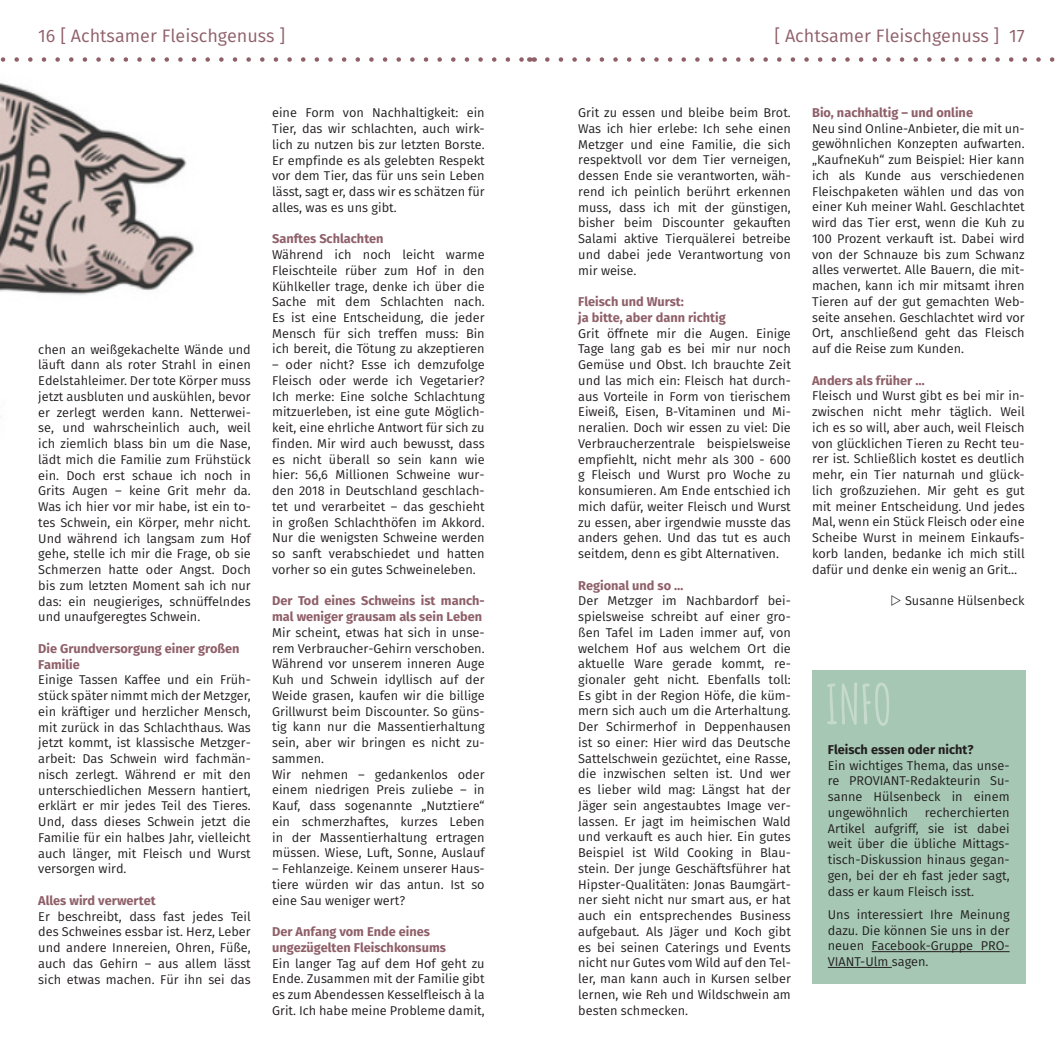
<style>
.page{position:relative;width:1063px;height:1063px;background:#fff}
.page>*{position:absolute;margin:0;border:0;box-sizing:border-box;transform-origin:0 0}
.t1{font:700 54px "Amatic";color:#c5dacd}
.t2{font:18px "Fira Sans";color:#8f6069}
.t3{font:12.75px/15.8px "Fira Sans";color:#231f20;text-align:justify}
.t4{font:700 12.75px/15.8px "Fira Sans";color:#8f6069}
.t5{font:700 12.75px "Fira Sans";color:#231f20}
</style>
<div class="page">
<img style="left:0;top:83px;width:194px;height:212px">
<svg style="left:0;top:57px;width:522px;height:5px"></svg>
<svg style="left:529px;top:57px;width:6px;height:5px"></svg>
<svg style="left:547px;top:57px;width:508px;height:5px"></svg>
<div style="left:812px;top:670px;width:213px;height:314px;background:#a5c7b3"></div>
<hr style="left:872px;top:951px;width:138px;height:1px;background:#231f20">
<hr style="left:828px;top:967px;width:64px;height:1px;background:#231f20">
<h2 class="t2" style="left:38px;top:23px;width:249px">16 [ Achtsamer Fleischgenuss ]</h2>
<h2 class="t2" style="left:774px;top:23px;width:252px">[ Achtsamer Fleischgenuss ] 17</h2>
<p class="t3" style="left:38px;top:341px;width:214px">chen an weißgekachelte Wände und läuft dann als roter Strahl in einen Edelstahleimer. Der tote Körper muss jetzt ausbluten und auskühlen, bevor er zerlegt werden kann. Netterwei&shy;se, und wahrscheinlich auch, weil ich ziemlich blass bin um die Nase, lädt mich die Familie zum Frühstück ein. Doch erst schaue ich noch in Grits Augen – keine Grit mehr da.<br>Was ich hier vor mir habe, ist ein to&shy;tes Schwein, ein Körper, mehr nicht.<br>Und während ich langsam zum Hof gehe, stelle ich mir die Frage, ob sie Schmerzen hatte oder Angst. Doch bis zum letzten Moment sah ich nur das: ein neugieriges, schnüffelndes und unaufgeregtes Schwein.</p>
<p class="t4" style="left:38px;top:640px;width:203px">Die Grundversorgung einer großen<br>Familie</p>
<p class="t3" style="left:38px;top:672px;width:214px">Einige Tassen Kaffee und ein Früh&shy;stück später nimmt mich der Metzger, ein kräftiger und herzlicher Mensch, mit zurück in das Schlachthaus. Was jetzt kommt, ist klassische Metzger&shy;arbeit: Das Schwein wird fachmän&shy;nisch zerlegt. Während er mit den unterschiedlichen Messern hantiert, erklärt er mir jedes Teil des Tieres.<br>Und, dass dieses Schwein jetzt die Familie für ein halbes Jahr, vielleicht auch länger, mit Fleisch und Wurst versorgen wird.</p>
<p class="t4" style="left:38px;top:892px;width:119px">Alles wird verwertet</p>
<p class="t3" style="left:38px;top:908px;width:214px">Er beschreibt, dass fast jedes Teil des Schweines essbar ist. Herz, Leber und andere Innereien, Ohren, Füße, auch das Gehirn – aus allem lässt sich etwas machen. Für ihn sei das</p>
<p class="t3" style="left:272px;top:105px;width:214px">eine Form von Nachhaltigkeit: ein Tier, das wir schlachten, auch wirk&shy;lich zu nutzen bis zur letzten Borste.<br>Er empfinde es als gelebten Respekt vor dem Tier, das für uns sein Leben lässt, sagt er, dass wir es schätzen für alles, was es uns gibt.</p>
<p class="t4" style="left:272px;top:230px;width:113px">Sanftes Schlachten</p>
<p class="t3" style="left:272px;top:246px;width:214px">Während ich noch leicht warme Fleischteile rüber zum Hof in den Kühlkeller trage, denke ich über die Sache mit dem Schlachten nach.<br>Es ist eine Entscheidung, die jeder Mensch für sich treffen muss: Bin ich bereit, die Tötung zu akzeptieren</p>
<p class="t3" style="left:272px;top:357px;width:214px">– oder nicht? Esse ich demzufolge Fleisch oder werde ich Vegetarier?<br>Ich merke: Eine solche Schlachtung mitzuerleben, ist eine gute Möglich&shy;keit, eine ehrliche Antwort für sich zu finden. Mir wird auch bewusst, dass es nicht überall so sein kann wie hier: 56,6 Millionen Schweine wur&shy;den 2018 in Deutschland geschlach&shy;tet und verarbeitet – das geschieht in großen Schlachthöfen im Akkord.<br>Nur die wenigsten Schweine werden so sanft verabschiedet und hatten vorher so ein gutes Schweineleben.</p>
<p class="t4" style="left:272px;top:592px;width:214px">Der Tod eines Schweins ist manch&shy;mal weniger grausam als sein Leben</p>
<p class="t3" style="left:272px;top:624px;width:214px;text-align:left">Mir scheint, etwas hat sich in unse&shy;rem Verbraucher-Gehirn verschoben.<br>Während vor unserem inneren Auge Kuh und Schwein idyllisch auf der Weide grasen, kaufen wir die billige Grillwurst beim Discounter. So güns&shy;tig kann nur die Massentierhaltung sein, aber wir bringen es nicht zu&shy;sammen.<br>Wir nehmen – gedankenlos oder einem niedrigen Preis zuliebe – in Kauf, dass sogenannte „Nutztiere“ ein schmerzhaftes, kurzes Leben in der Massentierhaltung ertragen müssen. Wiese, Luft, Sonne, Auslauf</p>
<p class="t3" style="left:272px;top:861px;width:214px">– Fehlanzeige. Keinem unserer Haus&shy;tiere würden wir das antun. Ist so eine Sau weniger wert?</p>
<p class="t4" style="left:272px;top:923px;width:175px">Der Anfang vom Ende eines ungezügelten Fleischkonsums</p>
<p class="t3" style="left:272px;top:955px;width:214px">Ein langer Tag auf dem Hof geht zu Ende. Zusammen mit der Familie gibt es zum Abendessen Kesselfleisch à la Grit. Ich habe meine Probleme damit,</p>
<p class="t3" style="left:578px;top:104px;width:214px">Grit zu essen und bleibe beim Brot.<br>Was ich hier erlebe: Ich sehe einen Metzger und eine Familie, die sich respektvoll vor dem Tier verneigen, dessen Ende sie verantworten, wäh&shy;rend ich peinlich berührt erkennen muss, dass ich mit der günstigen, bisher beim Discounter gekauften Salami aktive Tierquälerei betreibe und dabei jede Verantwortung von mir weise.</p>
<p class="t4" style="left:578px;top:293px;width:149px">Fleisch und Wurst:<br>ja bitte, aber dann richtig</p>
<p class="t3" style="left:578px;top:325px;width:214px">Grit öffnete mir die Augen. Einige Tage lang gab es bei mir nur noch Gemüse und Obst. Ich brauchte Zeit und las mich ein: Fleisch hat durch&shy;aus Vorteile in Form von tierischem Eiweiß, Eisen, B-Vitaminen und Mi&shy;neralien. Doch wir essen zu viel: Die Verbraucherzentrale beispielsweise empfiehlt, nicht mehr als 300 - 600 g Fleisch und Wurst pro Woche zu konsumieren. Am Ende entschied ich mich dafür, weiter Fleisch und Wurst zu essen, aber irgendwie musste das anders gehen. Und das tut es auch seitdem, denn es gibt Alternativen.</p>
<p class="t4" style="left:578px;top:576px;width:107px">Regional und so …</p>
<p class="t3" style="left:578px;top:593px;width:214px">Der Metzger im Nachbardorf bei&shy;spielsweise schreibt auf einer gro&shy;ßen Tafel im Laden immer auf, von welchem Hof aus welchem Ort die aktuelle Ware gerade kommt, re&shy;gionaler geht nicht. Ebenfalls toll:<br>Es gibt in der Region Höfe, die küm&shy;mern sich auch um die Arterhaltung.<br>Der Schirmerhof in Deppenhausen ist so einer: Hier wird das Deutsche Sattelschwein gezüchtet, eine Rasse, die inzwischen selten ist. Und wer es lieber wild mag: Längst hat der Jäger sein angestaubtes Image ver&shy;lassen. Er jagt im heimischen Wald und verkauft es auch hier. Ein gutes Beispiel ist Wild Cooking in Blau&shy;stein. Der junge Geschäftsführer hat Hipster-Qualitäten: Jonas Baumgärt&shy;ner sieht nicht nur smart aus, er hat auch ein entsprechendes Business aufgebaut. Als Jäger und Koch gibt es bei seinen Caterings und Events nicht nur Gutes vom Wild auf den Tel&shy;ler, man kann auch in Kursen selber lernen, wie Reh und Wildschwein am besten schmecken.</p>
<p class="t4" style="left:812px;top:104px;width:162px">Bio, nachhaltig – und online</p>
<p class="t3" style="left:812px;top:120px;width:214px">Neu sind Online-Anbieter, die mit un&shy;gewöhnlichen Konzepten aufwarten. „KaufneKuh“ zum Beispiel: Hier kann ich als Kunde aus verschiedenen Fleischpaketen wählen und das von einer Kuh meiner Wahl. Geschlachtet wird das Tier erst, wenn die Kuh zu 100 Prozent verkauft ist. Dabei wird von der Schnauze bis zum Schwanz alles verwertet. Alle Bauern, die mit&shy;machen, kann ich mir mitsamt ihren Tieren auf der gut gemachten Web&shy;seite ansehen. Geschlachtet wird vor Ort, anschließend geht das Fleisch auf die Reise zum Kunden.</p>
<p class="t4" style="left:812px;top:371px;width:114px">Anders als früher …</p>
<p class="t3" style="left:812px;top:388px;width:214px">Fleisch und Wurst gibt es bei mir in&shy;zwischen nicht mehr täglich. Weil ich es so will, aber auch, weil Fleisch von glücklichen Tieren zu Recht teu&shy;rer ist. Schließlich kostet es deutlich mehr, ein Tier naturnah und glück&shy;lich großzuziehen. Mir geht es gut mit meiner Entscheidung. Und jedes Mal, wenn ein Stück Fleisch oder eine Scheibe Wurst in meinem Einkaufs&shy;korb landen, bedanke ich mich still dafür und denke ein wenig an Grit…</p>
<p class="t3" style="left:905px;top:592px;width:121px">Susanne Hülsenbeck</p>
<h1 class="t1" style="left:826px;top:666px;width:66px">INFO</h1>
<p class="t5" style="left:828px;top:739px;width:147px">Fleisch essen oder nicht?</p>
<p class="t3" style="left:828px;top:757px;width:183px">Ein wichtiges Thema, das unse&shy;re PROVIANT-Redakteurin Su&shy;sanne Hülsenbeck in einem ungewöhnlich</p>
<p class="t3" style="left:828px;top:804px;width:183px;text-indent:97px">recherchierten Artikel aufgriff, sie ist dabei weit über die übliche Mittags&shy;tisch-Diskussion hinaus gegan&shy;gen, bei der eh fast jeder sagt, dass er kaum Fleisch isst.</p>
<p class="t3" style="left:828px;top:906px;width:183px">Uns interessiert Ihre Meinung dazu. Die können Sie uns in der neuen Facebook-Gruppe PRO-VIANT-Ulm sagen.</p>
</div>
